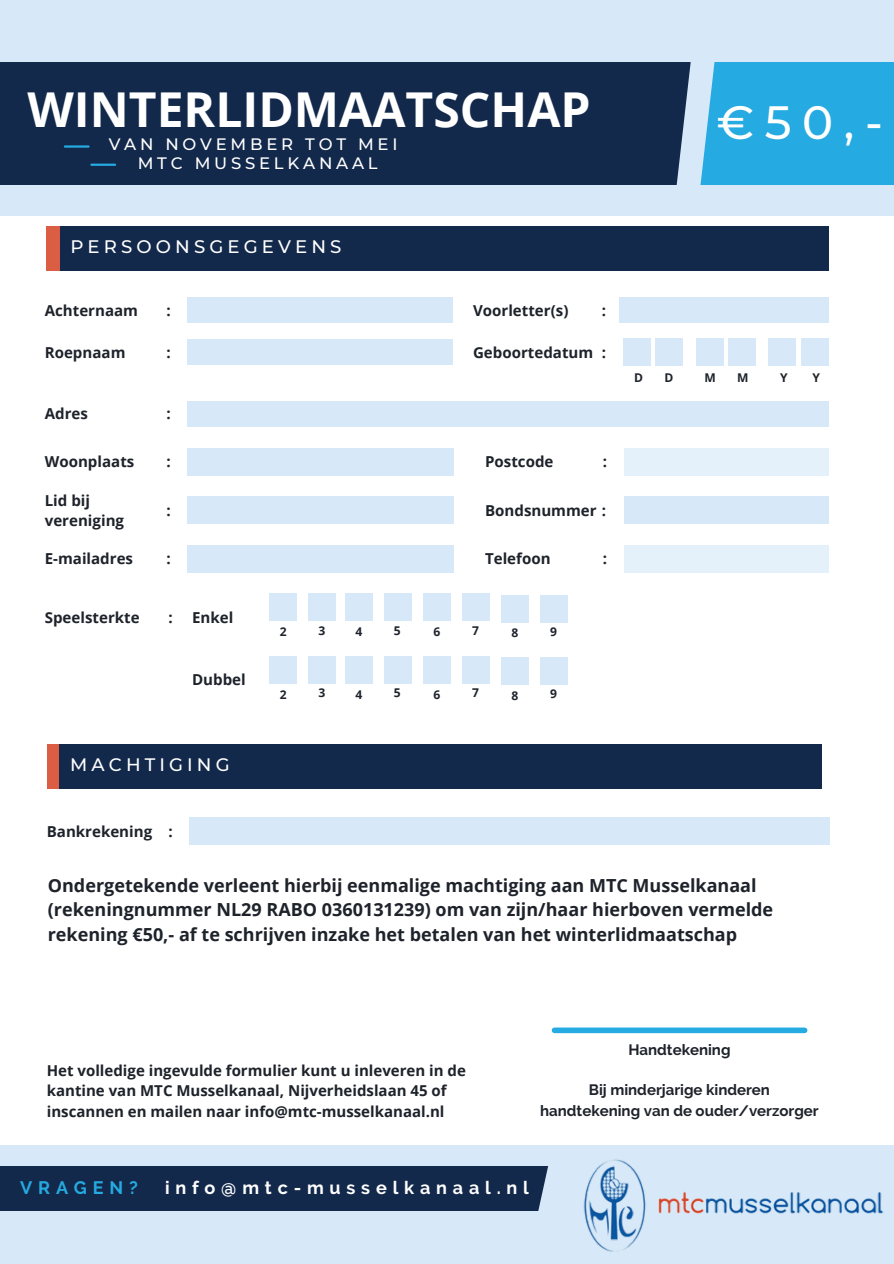
<style>
.page{position:relative;width:894px;height:1264px;background:#fff}
.page>*{position:absolute;margin:0;border:0;box-sizing:border-box;transform-origin:0 0}
.t1{font:700 48px "Open Sans";color:#fff}
.t2{font:500 46.5px "Montserrat";color:#fff}
.t3{font:500 18.15px "Montserrat";letter-spacing:.23em;color:#fff}
.t4{font:700 18px/24.8px "Open Sans";color:#1e232b}
.t5{font:700 18px "Raleway";letter-spacing:.32em;color:#fff}
.t6{font:500 18px "Montserrat";letter-spacing:.23em;color:#fff}
.t7{font:700 18px "Raleway";letter-spacing:.32em;color:#25aae1}
.t8{font:500 16.5px "Montserrat";letter-spacing:.23em;color:#fff}
.t9{font:700 15px/20.2px "Open Sans";color:#1e232b}
.t10{font:700 15px/20.2px "Raleway";color:#1e232b;text-align:center}
.t11{font:700 12px "Open Sans";color:#1e232b}
</style>
<div class="page">
<div style="left:0;top:0;width:893px;height:216px;background:#d7e9f8"></div>
<div style="left:0;top:62px;width:695px;height:123px;background:#13294b"></div>
<hr style="left:65px;top:145px;width:23px;height:3px;background:#25aae1">
<div style="left:0;top:1144px;width:893px;height:119px;background:#d7e9f8"></div>
<div style="left:0;top:1166px;width:561px;height:45px;background:#13294b"></div>
<div style="left:554px;top:1027px;width:250px;height:6px;background:#25aae1"></div>
<div style="left:695px;top:62px;width:198px;height:123px;background:#25aae1"></div>
<svg style="left:676px;top:62px;width:39px;height:123px"></svg>
<svg style="left:520px;top:1144px;width:69px;height:67px"></svg>
<hr style="left:91px;top:164px;width:24px;height:2px;background:#25aae1">
<img style="left:572px;top:1149px;width:312px;height:103px">
<div style="left:47px;top:744px;width:18px;height:44px;background:#db5d43"></div>
<div style="left:59px;top:744px;width:762px;height:44px;background:#13294b"></div>
<div style="left:187px;top:297px;width:265px;height:26px;background:#d7e9f8"></div>
<div style="left:187px;top:339px;width:265px;height:26px;background:#d7e9f8"></div>
<div style="left:187px;top:400px;width:641px;height:26px;background:#d7e9f8"></div>
<div style="left:622px;top:339px;width:28px;height:27px;background:#d7e9f8"></div>
<div style="left:654px;top:339px;width:28px;height:27px;background:#d7e9f8"></div>
<div style="left:696px;top:339px;width:28px;height:27px;background:#d7e9f8"></div>
<div style="left:727px;top:339px;width:28px;height:27px;background:#d7e9f8"></div>
<div style="left:768px;top:339px;width:28px;height:27px;background:#d7e9f8"></div>
<div style="left:800px;top:339px;width:28px;height:27px;background:#d7e9f8"></div>
<div style="left:187px;top:448px;width:266px;height:27px;background:#d7e9f8"></div>
<div style="left:187px;top:496px;width:266px;height:28px;background:#d7e9f8"></div>
<div style="left:189px;top:817px;width:640px;height:28px;background:#d7e9f8"></div>
<div style="left:624px;top:448px;width:204px;height:27px;background:#e4f0fa"></div>
<div style="left:624px;top:496px;width:204px;height:28px;background:#d7e9f8"></div>
<div style="left:47px;top:226px;width:30px;height:44px;background:#db5d43"></div>
<div style="left:60px;top:226px;width:768px;height:44px;background:#13294b"></div>
<div style="left:619px;top:297px;width:209px;height:26px;background:#d7e9f8"></div>
<div style="left:187px;top:545px;width:266px;height:27px;background:#d7e9f8"></div>
<div style="left:624px;top:545px;width:204px;height:27px;background:#e4f0fa"></div>
<div style="left:269px;top:593px;width:28px;height:28px;background:#d7e9f8"></div>
<div style="left:308px;top:593px;width:28px;height:28px;background:#d7e9f8"></div>
<div style="left:345px;top:593px;width:28px;height:28px;background:#d7e9f8"></div>
<div style="left:383px;top:593px;width:28px;height:28px;background:#d7e9f8"></div>
<div style="left:423px;top:593px;width:28px;height:28px;background:#d7e9f8"></div>
<div style="left:461px;top:593px;width:28px;height:28px;background:#d7e9f8"></div>
<div style="left:501px;top:595px;width:28px;height:27px;background:#d7e9f8"></div>
<div style="left:539px;top:595px;width:28px;height:27px;background:#d7e9f8"></div>
<div style="left:269px;top:656px;width:28px;height:27px;background:#d7e9f8"></div>
<div style="left:308px;top:656px;width:28px;height:27px;background:#d7e9f8"></div>
<div style="left:345px;top:656px;width:28px;height:27px;background:#d7e9f8"></div>
<div style="left:383px;top:656px;width:28px;height:27px;background:#d7e9f8"></div>
<div style="left:423px;top:656px;width:28px;height:27px;background:#d7e9f8"></div>
<div style="left:461px;top:656px;width:28px;height:27px;background:#d7e9f8"></div>
<div style="left:501px;top:657px;width:28px;height:27px;background:#d7e9f8"></div>
<div style="left:539px;top:657px;width:28px;height:27px;background:#d7e9f8"></div>
<p class="t1" style="left:27px;top:76px;width:564px">WINTERLIDMAATSCHAP</p>
<p class="t8" style="left:109px;top:134px;width:290px">VAN NOVEMBER TOT MEI</p>
<p class="t8" style="left:138px;top:153px;width:241px">MTC MUSSELKANAAL</p>
<p class="t3" style="left:70px;top:235px;width:272px">PERSOONSGEGEVENS</p>
<p class="t9" style="left:45px;top:300px;width:95px">Achternaam</p>
<p class="t9" style="left:45px;top:342px;width:82px">Roepnaam</p>
<p class="t9" style="left:45px;top:403px;width:45px">Adres</p>
<p class="t9" style="left:45px;top:451px;width:91px">Woonplaats</p>
<p class="t9" style="left:45px;top:490px;width:81px">Lid bij vereniging</p>
<p class="t9" style="left:166px;top:300px;width:6px">:</p>
<p class="t9" style="left:166px;top:342px;width:6px">:</p>
<p class="t9" style="left:166px;top:403px;width:6px">:</p>
<p class="t9" style="left:166px;top:451px;width:6px">:</p>
<p class="t9" style="left:166px;top:500px;width:6px">:</p>
<p class="t9" style="left:473px;top:300px;width:97px">Voorletter(s)</p>
<p class="t9" style="left:601px;top:300px;width:6px">:</p>
<p class="t9" style="left:473px;top:342px;width:122px">Geboortedatum</p>
<p class="t9" style="left:601px;top:342px;width:6px">:</p>
<p class="t9" style="left:485px;top:451px;width:70px">Postcode</p>
<p class="t9" style="left:485px;top:500px;width:122px">Bondsnummer :</p>
<p class="t9" style="left:602px;top:451px;width:6px">:</p>
<p class="t9" style="left:45px;top:548px;width:90px">E-mailadres</p>
<p class="t9" style="left:166px;top:548px;width:6px">:</p>
<p class="t9" style="left:485px;top:548px;width:67px">Telefoon</p>
<p class="t9" style="left:602px;top:548px;width:6px">:</p>
<p class="t9" style="left:45px;top:606px;width:96px">Speelsterkte</p>
<p class="t9" style="left:168px;top:606px;width:6px">:</p>
<p class="t9" style="left:192px;top:606px;width:43px">Enkel</p>
<p class="t9" style="left:192px;top:669px;width:55px">Dubbel</p>
<p class="t6" style="left:70px;top:753px;width:161px">MACHTIGING</p>
<p class="t9" style="left:47px;top:821px;width:107px">Bankrekening</p>
<p class="t9" style="left:168px;top:821px;width:6px">:</p>
<p class="t11" style="left:280px;top:623px;width:8px">2</p>
<p class="t11" style="left:318px;top:622px;width:8px">3</p>
<p class="t11" style="left:355px;top:623px;width:8px">4</p>
<p class="t11" style="left:394px;top:622px;width:8px">5</p>
<p class="t11" style="left:433px;top:623px;width:8px">6</p>
<p class="t11" style="left:472px;top:622px;width:8px">7</p>
<p class="t11" style="left:511px;top:624px;width:8px">8</p>
<p class="t11" style="left:550px;top:623px;width:8px">9</p>
<p class="t11" style="left:280px;top:685px;width:8px">2</p>
<p class="t11" style="left:318px;top:684px;width:8px">3</p>
<p class="t11" style="left:355px;top:685px;width:8px">4</p>
<p class="t11" style="left:394px;top:684px;width:8px">5</p>
<p class="t11" style="left:433px;top:685px;width:8px">6</p>
<p class="t11" style="left:472px;top:684px;width:8px">7</p>
<p class="t11" style="left:511px;top:687px;width:8px">8</p>
<p class="t11" style="left:550px;top:685px;width:8px">9</p>
<p class="t2" style="left:716px;top:94px;width:168px">€50,-</p>
<p class="t11" style="left:634px;top:369px;width:10px">D</p>
<p class="t11" style="left:664px;top:369px;width:10px">D</p>
<p class="t11" style="left:704px;top:369px;width:13px">M</p>
<p class="t11" style="left:737px;top:369px;width:13px">M</p>
<p class="t11" style="left:780px;top:369px;width:9px">Y</p>
<p class="t11" style="left:812px;top:369px;width:9px">Y</p>
<p class="t4" style="left:48px;top:872px;width:726px">Ondergetekende verleent hierbij eenmalige machtiging aan MTC Musselkanaal (rekeningnummer NL29 RABO 0360131239) om van zijn/haar hierboven vermelde rekening €50,- af te schrijven inzake het betalen van het winterlidmaatschap</p>
<p class="t9" style="left:47px;top:1060px;width:420px">Het volledige ingevulde formulier kunt u inleveren in de kantine van MTC Musselkanaal, Nijverheidslaan 45 of inscannen en mailen naar info@mtc-musselkanaal.nl</p>
<p class="t10" style="left:628px;top:1039px;width:104px">Handtekening</p>
<p class="t10" style="left:540px;top:1079px;width:280px">Bij minderjarige kinderen handtekening van de ouder/verzorger</p>
<p class="t7" style="left:20px;top:1176px;width:119px">VRAGEN?</p>
<p class="t5" style="left:165px;top:1176px;width:365px">info@mtc-musselkanaal.nl</p>
</div>
